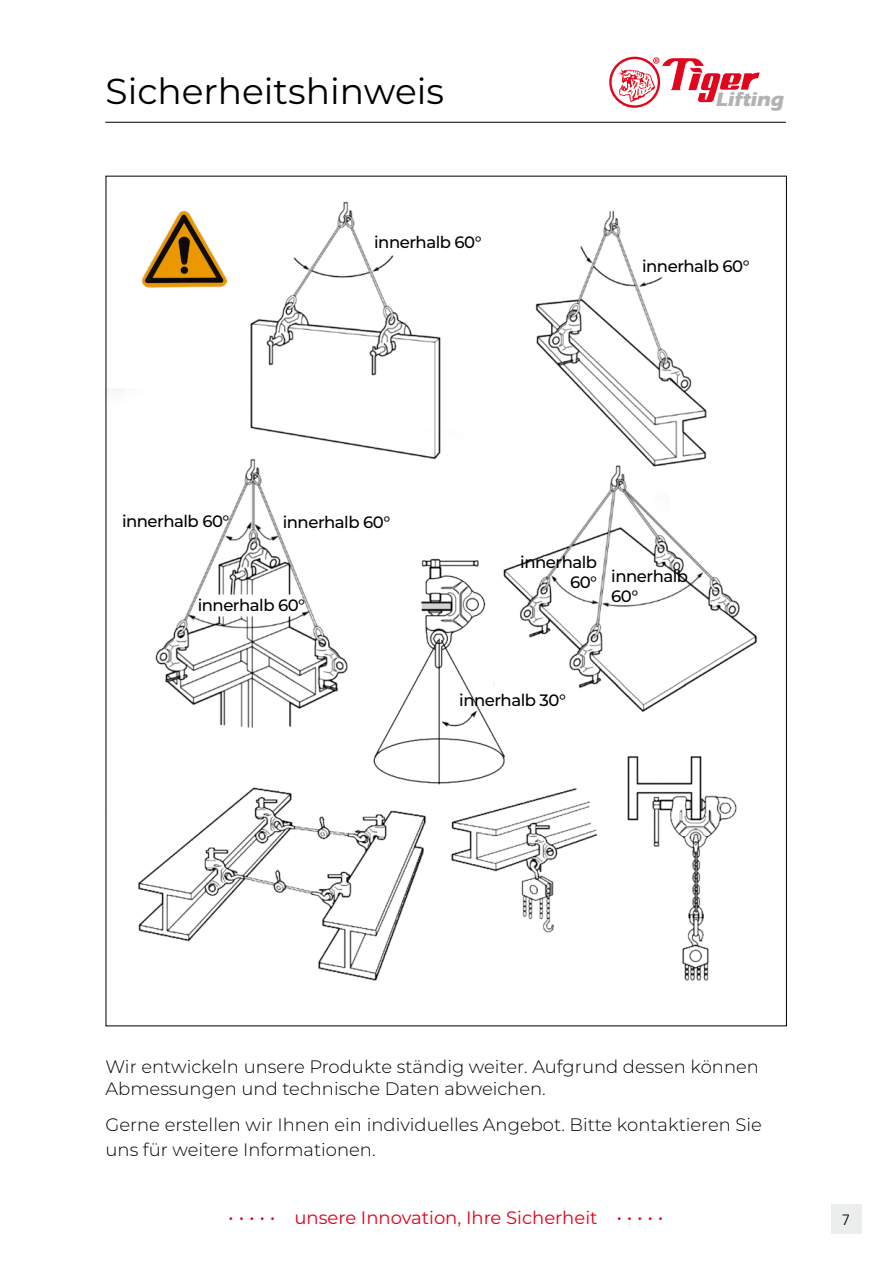
<style>
.page{position:relative;width:893px;height:1263px;background:#fff}
.page>*{position:absolute;margin:0;border:0;box-sizing:border-box;transform-origin:0 0}
.t1{font:36px "Montserrat";color:#000}
.t2{font:700 20.25px "Eras ITC";color:#b3b2b3}
.t3{font:300 18px/22.5px "Montserrat";color:#000}
.t4{font:18px "Montserrat";color:#e2001a}
.t5{font:500 16.5px/19.8px "Montserrat";letter-spacing:-.03em;color:#000}
.t6{font:300 15px "Frutiger";color:#000}
</style>
<div class="page">
<img style="left:108px;top:201px;width:650px;height:780px">
<div style="left:831px;top:1204px;width:30px;height:30px;background:#eceded"></div>
<svg style="left:609px;top:57px;width:151px;height:51px"></svg>
<hr style="left:105px;top:122px;width:681px;height:1px;background:#000">
<img style="left:141px;top:210px;width:86px;height:78px">
<h1 class="t1" style="left:106px;top:66px;width:340px">Sicherheitshinweis</h1>
<p class="t5" style="left:374px;top:232px;width:109px">innerhalb 60°</p>
<p class="t2" style="left:716px;top:88px;width:73px">Lifting</p>
<p class="t5" style="left:642px;top:256px;width:109px">innerhalb 60°</p>
<p class="t5" style="left:122px;top:511px;width:109px">innerhalb 60°</p>
<p class="t5" style="left:283px;top:511px;width:109px">innerhalb 60°</p>
<p class="t5" style="left:198px;top:594px;width:109px">innerhalb 60°</p>
<p class="t5" style="left:520px;top:552px;width:78px;text-align:right">innerhalb<br>60°</p>
<p class="t5" style="left:611px;top:566px;width:78px">innerhalb<br>60°</p>
<p class="t5" style="left:459px;top:690px;width:108px">innerhalb 30°</p>
<p class="t3" style="left:106px;top:1054px;width:655px">Wir entwickeln unsere Produkte ständig weiter. Aufgrund dessen können<br>Abmessungen und technische Daten abweichen.</p>
<p class="t3" style="left:106px;top:1111px;width:658px;line-height:25.5px">Gerne erstellen wir Ihnen ein individuelles Angebot. Bitte kontaktieren Sie uns für weitere Informationen.</p>
<p class="t4" style="left:228px;top:1205px;width:437px">• • • • • unsere Innovation, Ihre Sicherheit • • • • •</p>
<p class="t6" style="left:842px;top:1211px;width:10px">7</p>
</div>
